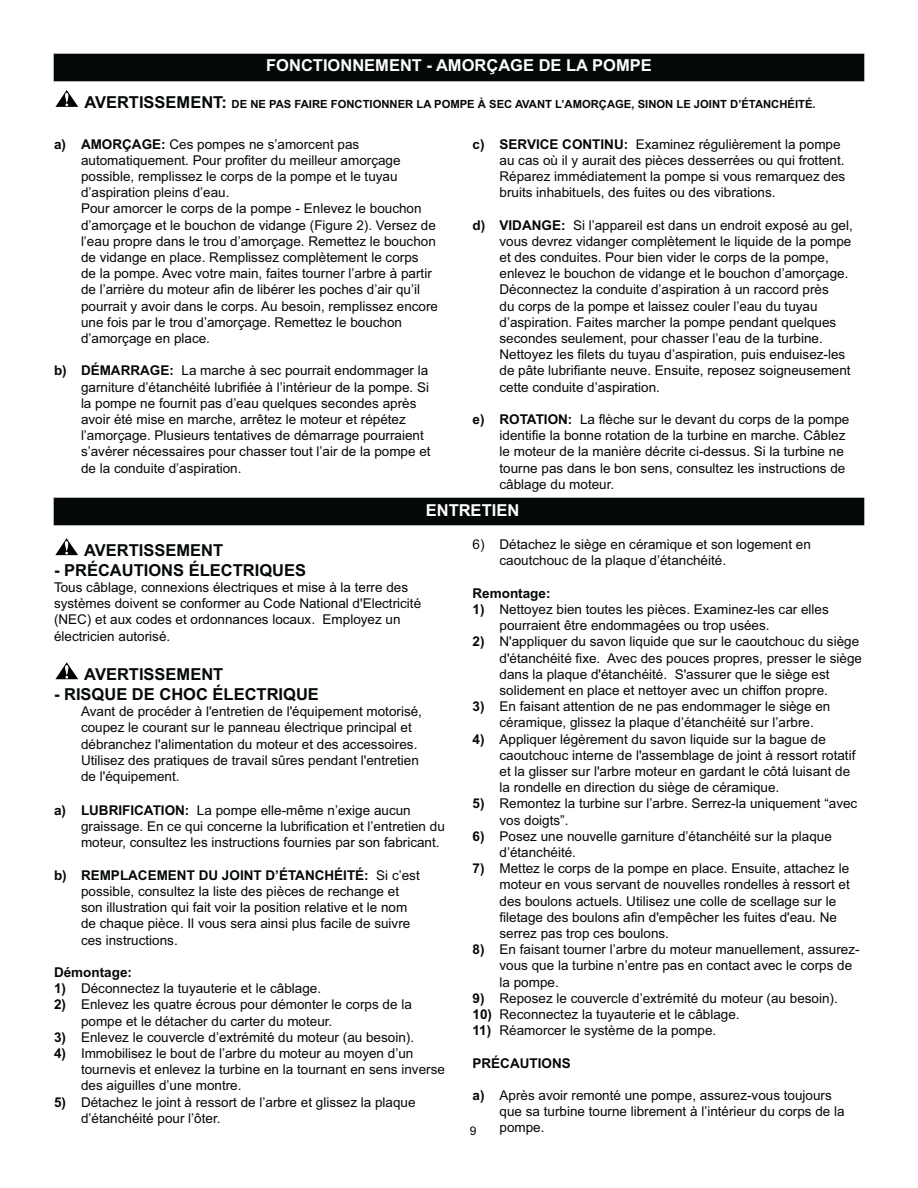
<style>
.page{position:relative;width:918px;height:1188px;background:#fff}
.page>*{position:absolute;margin:0;border:0;box-sizing:border-box;transform-origin:0 0}
.t1{font:700 16.5px "Arial";color:#040809}
.t2{font:700 16.5px "Arial";color:#fff}
.t3{font:13.5px/16.2px "Arial";color:#040809}
.t4{font:700 13.5px "Arial";color:#040809}
.t5{font:12px "Arial";color:#040809}
.t6{font:700 11.25px "Arial";color:#040809}
.s1{font-size:16.5px}
.s2{font-weight:700}
</style>
<div class="page">
<div style="left:54px;top:54px;width:810px;height:27px;background:#040809"></div>
<svg style="left:55px;top:90px;width:23px;height:17px"></svg>
<div style="left:54px;top:498px;width:810px;height:27px;background:#040809"></div>
<svg style="left:55px;top:538px;width:23px;height:17px"></svg>
<svg style="left:55px;top:662px;width:23px;height:17px"></svg>
<p class="t2" style="left:266px;top:60px;width:387px">FONCTIONNEMENT - AMORÇAGE DE LA POMPE</p>
<p class="t6" style="left:84px;top:100px;width:733px"><span class="s1">AVERTISSEMENT:</span> DE NE PAS FAIRE FONCTIONNER LA POMPE À SEC AVANT L’AMORÇAGE, SINON LE JOINT D’ÉTANCHÉITÉ.</p>
<p class="t3" style="left:81px;top:137px;width:359px;text-indent:-27px"><span class="s2">a) AMORÇAGE:</span> Ces pompes ne s’amorcent pas automatiquement. Pour profiter du meilleur amorçage possible, remplissez le corps de la pompe et le tuyau d’aspiration pleins d’eau.<br>Pour amorcer le corps de la pompe - Enlevez le bouchon d’amorçage et le bouchon de vidange (Figure 2). Versez de l’eau propre dans le trou d’amorçage. Remettez le bouchon de vidange en place. Remplissez complètement le corps<br>de la pompe. Avec votre main, faites tourner l’arbre à partir de l’arrière du moteur afin de libérer les poches d’air qu’il pourrait y avoir dans le corps. Au besoin, remplissez encore une fois par le trou d’amorçage. Remettez le bouchon d’amorçage en place.</p>
<p class="t3" style="left:81px;top:364px;width:351px;text-indent:-27px"><span class="s2">b) DÉMARRAGE:</span> La marche à sec pourrait endommager la garniture d’étanchéité lubrifiée à l’intérieur de la pompe. Si la pompe ne fournit pas d’eau quelques secondes après avoir été mise en marche, arrêtez le moteur et répétez l’amorçage. Plusieurs tentatives de démarrage pourraient s’avérer nécessaires pour chasser tout l’air de la pompe et de la conduite d’aspiration.</p>
<p class="t3" style="left:500px;top:137px;width:347px;text-indent:-27px"><span class="s2">c) SERVICE CONTINU:</span> Examinez régulièrement la pompe au cas où il y aurait des pièces desserrées ou qui frottent.<br>Réparez immédiatement la pompe si vous remarquez des bruits inhabituels, des fuites ou des vibrations.</p>
<p class="t3" style="left:500px;top:218px;width:355px;text-indent:-27px"><span class="s2">d) VIDANGE:</span> Si l’appareil est dans un endroit exposé au gel, vous devrez vidanger complètement le liquide de la pompe et des conduites. Pour bien vider le corps de la pompe, enlevez le bouchon de vidange et le bouchon d’amorçage.<br>Déconnectez la conduite d’aspiration à un raccord près<br>du corps de la pompe et laissez couler l’eau du tuyau d’aspiration. Faites marcher la pompe pendant quelques secondes seulement, pour chasser l’eau de la turbine.<br>Nettoyez les filets du tuyau d’aspiration, puis enduisez-les de pâte lubrifiante neuve. Ensuite, reposez soigneusement cette conduite d’aspiration.</p>
<p class="t3" style="left:500px;top:413px;width:351px;text-indent:-27px"><span class="s2">e) ROTATION:</span> La flèche sur le devant du corps de la pompe identifie la bonne rotation de la turbine en marche. Câblez le moteur de la manière décrite ci-dessus. Si la turbine ne tourne pas dans le bon sens, consultez les instructions de câblage du moteur.</p>
<p class="t2" style="left:426px;top:504px;width:95px">ENTRETIEN</p>
<p class="t1" style="left:84px;top:544px;width:141px">AVERTISSEMENT</p>
<p class="t1" style="left:54px;top:564px;width:254px">- PRÉCAUTIONS ÉLECTRIQUES</p>
<p class="t3" style="left:54px;top:581px;width:369px">Tous câblage, connexions électriques et mise à la terre des systèmes doivent se conformer au Code National d'Electricité (NEC) et aux codes et ordonnances locaux. Employez un électricien autorisé.</p>
<p class="t1" style="left:84px;top:668px;width:141px">AVERTISSEMENT</p>
<p class="t1" style="left:54px;top:688px;width:266px">- RISQUE DE CHOC ÉLECTRIQUE</p>
<p class="t3" style="left:81px;top:705px;width:343px">Avant de procéder à l'entretien de l'équipement motorisé, coupez le courant sur le panneau électrique principal et débranchez l'alimentation du moteur et des accessoires.<br>Utilisez des pratiques de travail sûres pendant l'entretien de l'équipement.</p>
<p class="t3" style="left:81px;top:804px;width:365px;text-indent:-27px"><span class="s2">a) LUBRIFICATION:</span> La pompe elle-même n’exige aucun graissage. En ce qui concerne la lubrification et l’entretien du moteur, consultez les instructions fournies par son fabricant.</p>
<p class="t3" style="left:81px;top:868px;width:340px;text-indent:-27px"><span class="s2">b) REMPLACEMENT DU JOINT D’ÉTANCHÉITÉ:</span> Si c’est possible, consultez la liste des pièces de rechange et son illustration qui fait voir la position relative et le nom de chaque pièce. Il vous sera ainsi plus facile de suivre ces instructions.</p>
<p class="t4" style="left:54px;top:967px;width:80px">Démontage:</p>
<p class="t3" style="left:54px;top:982px;width:269px"><span class="s2">1)</span> Déconnectez la tuyauterie et le câblage.</p>
<p class="t3" style="left:81px;top:998px;width:332px;text-indent:-27px"><span class="s2">2)</span> Enlevez les quatre écrous pour démonter le corps de la pompe et le détacher du carter du moteur.</p>
<p class="t3" style="left:54px;top:1030px;width:362px"><span class="s2">3)</span> Enlevez le couvercle d’extrémité du moteur (au besoin).</p>
<p class="t3" style="left:81px;top:1047px;width:365px;text-indent:-27px"><span class="s2">4)</span> Immobilisez le bout de l’arbre du moteur au moyen d’un tournevis et enlevez la turbine en la tournant en sens inverse des aiguilles d’une montre.</p>
<p class="t3" style="left:81px;top:1095px;width:336px;text-indent:-27px"><span class="s2">5)</span> Détachez le joint à ressort de l’arbre et glissez la plaque d’étanchéité pour l’ôter.</p>
<p class="t3" style="left:500px;top:538px;width:313px;text-indent:-27px">6) Détachez le siège en céramique et son logement en caoutchouc de la plaque d’étanchéité.</p>
<p class="t4" style="left:473px;top:588px;width:80px">Remontage:</p>
<p class="t3" style="left:500px;top:603px;width:331px;text-indent:-27px"><span class="s2">1)</span> Nettoyez bien toutes les pièces. Examinez-les car elles pourraient être endommagées ou trop usées.</p>
<p class="t3" style="left:500px;top:635px;width:364px;text-indent:-27px"><span class="s2">2)</span> N'appliquer du savon liquide que sur le caoutchouc du siège d'étanchéité fixe. Avec des pouces propres, presser le siège dans la plaque d'étanchéité. S'assurer que le siège est solidement en place et nettoyer avec un chiffon propre.</p>
<p class="t3" style="left:500px;top:700px;width:332px;text-indent:-27px"><span class="s2">3)</span> En faisant attention de ne pas endommager le siège en céramique, glissez la plaque d’étanchéité sur l’arbre.</p>
<p class="t3" style="left:500px;top:732px;width:357px;text-indent:-27px"><span class="s2">4)</span> Appliquer légèrement du savon liquide sur la bague de caoutchouc interne de l'assemblage de joint à ressort rotatif et la glisser sur l'arbre moteur en gardant le côtá luisant de la rondelle en direction du siège de céramique.</p>
<p class="t3" style="left:500px;top:797px;width:359px;text-indent:-27px"><span class="s2">5)</span> Remontez la turbine sur l’arbre. Serrez-la uniquement “avec vos doigts”.</p>
<p class="t3" style="left:500px;top:829px;width:334px;text-indent:-27px"><span class="s2">6)</span> Posez une nouvelle garniture d’étanchéité sur la plaque d’étanchéité.</p>
<p class="t3" style="left:500px;top:862px;width:352px;text-indent:-27px"><span class="s2">7)</span> Mettez le corps de la pompe en place. Ensuite, attachez le moteur en vous servant de nouvelles rondelles à ressort et des boulons actuels. Utilisez une colle de scellage sur le filetage des boulons afin d'empêcher les fuites d'eau. Ne serrez pas trop ces boulons.</p>
<p class="t3" style="left:500px;top:943px;width:362px;text-indent:-27px"><span class="s2">8)</span> En faisant tourner l’arbre du moteur manuellement, assurez&shy;vous que la turbine n’entre pas en contact avec le corps de la pompe.</p>
<p class="t3" style="left:473px;top:991px;width:367px"><span class="s2">9)</span> Reposez le couvercle d’extrémité du moteur (au besoin).</p>
<p class="t3" style="left:473px;top:1008px;width:269px"><span class="s2">10)</span> Reconnectez la tuyauterie et le câblage.</p>
<p class="t3" style="left:473px;top:1024px;width:245px"><span class="s2">11)</span> Réamorcer le système de la pompe.</p>
<p class="t4" style="left:473px;top:1058px;width:100px">PRÉCAUTIONS</p>
<p class="t3" style="left:500px;top:1089px;width:347px;text-indent:-27px"><span class="s2">a)</span> Après avoir remonté une pompe, assurez-vous toujours que sa turbine tourne librement à l’intérieur du corps de la pompe.</p>
<p class="t5" style="left:470px;top:1127px;width:8px">9</p>
</div>
